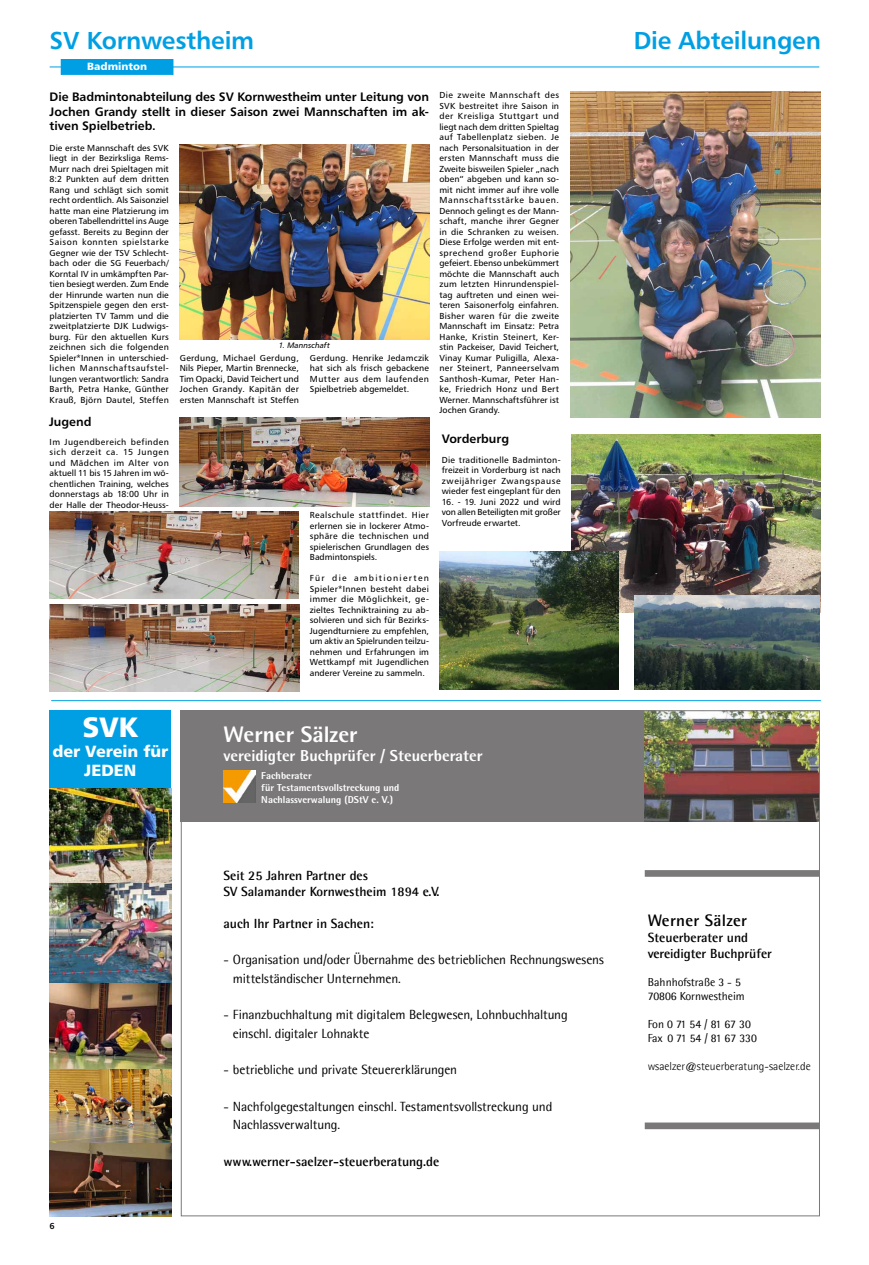
<style>
.page{position:relative;width:869px;height:1265px;background:#fff}
.page>*{position:absolute;margin:0;border:0;box-sizing:border-box;transform-origin:0 0}
.t1{font:28px "Humanist 777 BT Black B";color:#fff}
.t2{font:24.5px "Humanist 777 BT Bold B";letter-spacing:-.005em;color:#009fe3}
.t3{font:800 22.49px "Rotis Semi Sans";color:#fff}
.t4{font:700 16.71px "Agfa Rotis Semisans";letter-spacing:.02em;color:#000}
.t5{font:16.19px/19.5px "Humanist 777 BT Black B";letter-spacing:.005em;color:#fff;text-align:center}
.t6{font:800 15.84px "Rotis Semi Sans";color:#fff}
.t7{font:13.39px/18.4px "Agfa Rotis Semisans";letter-spacing:-.01em;color:#000}
.t8{font:700 13.39px/16px "Agfa Rotis Semisans";color:#000}
.t9{font:12.25px/14.7px "Humanist 777 BT Bold B";letter-spacing:-.005em;color:#000;text-align:justify}
.t10{font:11.64px/14px "Agfa Rotis Semisans";color:#000}
.t11{font:300 11.64px "Agfa Rotis Semisans";color:#000}
.t12{font:10.5px "Humanist 777 BT Black B";color:#fff}
.t13{font:800 9.97px/12px "Rotis Semi Sans";color:#fff}
.t14{font:8.75px/10.5px "Humanist 777 BT Roman B";letter-spacing:.01em;color:#000;text-align:justify}
.t15{font:8.75px "Humanist 777 BT Bold B";color:#000}
.t16{font:7.88px "Humanist 777 BT Italic B";letter-spacing:.005em;color:#000}
</style>
<div class="page">
<hr style="left:50px;top:67px;width:769px;height:1px;background:#009fe3">
<div style="left:61px;top:60px;width:112px;height:14px;background:#009fe3"></div>
<hr style="left:51px;top:700px;width:769px;height:1px;background:#009fe3">
<div style="left:181px;top:710px;width:638px;height:111px;background:#7b7879"></div>
<img style="left:644px;top:712px;width:173px;height:109px">
<img style="left:223px;top:771px;width:32px;height:31px">
<div style="left:644px;top:870px;width:175px;height:7px;background:#7b7879"></div>
<div style="left:644px;top:1122px;width:175px;height:7px;background:#7b7879"></div>
<img style="left:50px;top:883px;width:121px;height:100px">
<img style="left:50px;top:983px;width:121px;height:87px">
<div style="left:50px;top:710px;width:121px;height:90px;background:#009fe3"></div>
<img style="left:50px;top:789px;width:121px;height:94px">
<img style="left:50px;top:1070px;width:121px;height:146px">
<img style="left:180px;top:144px;width:249px;height:195px">
<img style="left:570px;top:92px;width:250px;height:325px">
<img style="left:180px;top:417px;width:249px;height:90px">
<img style="left:50px;top:512px;width:249px;height:87px">
<img style="left:50px;top:605px;width:249px;height:87px">
<img style="left:571px;top:434px;width:249px;height:179px">
<img style="left:634px;top:596px;width:184px;height:94px">
<img style="left:439px;top:551px;width:179px;height:139px">
<h2 class="t2" style="left:50px;top:25px;width:206px">SV Kornwestheim</h2>
<p class="t12" style="left:87px;top:60px;width:61px">Badminton</p>
<h3 class="t9" style="left:50px;top:89px;width:380px">Die Badmintonabteilung des SV Kornwestheim unter Leitung von Jochen Grandy stellt in dieser Saison zwei Mannschaften im ak&shy;tiven Spielbetrieb.</h3>
<p class="t14" style="left:50px;top:142px;width:121px">Die erste Mannschaft des SVK liegt in der Bezirksliga Rems-Murr nach drei Spieltagen mit 8:2 Punkten auf dem dritten Rang und schlägt sich somit recht ordentlich. Als Saisonziel hatte man eine Platzierung im oberen Tabellendrittel ins Auge gefasst. Bereits zu Beginn der Saison konnten spielstarke Gegner wie der TSV Schlecht&shy;bach oder die SG Feuerbach/ Korntal IV in umkämpften Par&shy;tien besiegt werden. Zum Ende der Hinrunde warten nun die Spitzenspiele gegen den erst&shy;platzierten TV Tamm und die zweitplatzierte DJK Ludwigs&shy;burg. Für den aktuellen Kurs zeichnen sich die folgenden Spieler*Innen in unterschied&shy;lichen Mannschaftsaufstel&shy;lungen verantwortlich: Sandra Barth, Petra Hanke, Günther Krauß, Björn Dautel, Steffen</p>
<p class="t16" style="left:279px;top:340px;width:52px">1. Mannschaft</p>
<p class="t14" style="left:180px;top:352px;width:121px">Gerdung, Michael Gerdung, Nils Pieper, Martin Brennecke, Tim Opacki, David Teichert und Jochen Grandy. Kapitän der ersten Mannschaft ist Steffen</p>
<p class="t14" style="left:310px;top:352px;width:121px">Gerdung. Henrike Jedamczik hat sich als frisch gebackene Mutter aus dem laufenden Spielbetrieb abgemeldet.</p>
<h3 class="t9" style="left:49px;top:415px;width:44px">Jugend</h3>
<p class="t14" style="left:50px;top:436px;width:121px">Im Jugendbereich befinden sich derzeit ca. 15 Jungen und Mädchen im Alter von aktuell 11 bis 15 Jahren im wö&shy;chentlichen Training, welches donnerstags ab 18:00 Uhr in der Halle der Theodor-Heuss-</p>
<p class="t14" style="left:310px;top:510px;width:121px">Realschule stattfindet. Hier erlernen sie in lockerer Atmo&shy;sphäre die technischen und spielerischen Grundlagen des Badmintonspiels.</p>
<p class="t14" style="left:310px;top:573px;width:121px">Für die ambitionierten Spieler*Innen besteht dabei immer die Möglichkeit, ge&shy;zieltes Techniktraining zu ab&shy;solvieren und sich für Bezirks-Jugendturniere zu empfehlen, um aktiv an Spielrunden teilzu&shy;nehmen und Erfahrungen im Wettkampf mit Jugendlichen anderer Vereine zu sammeln.</p>
<p class="t14" style="left:439px;top:90px;width:121px">Die zweite Mannschaft des SVK bestreitet ihre Saison in der Kreisliga Stuttgart und liegt nach dem dritten Spieltag auf Tabellenplatz sieben. Je nach Personalsituation in der ersten Mannschaft muss die Zweite bisweilen Spieler „nach oben“ abgeben und kann so&shy;mit nicht immer auf ihre volle Mannschaftsstärke bauen.<br>Dennoch gelingt es der Mann&shy;schaft, manche ihrer Gegner in die Schranken zu weisen.<br>Diese Erfolge werden mit ent&shy;sprechend großer Euphorie gefeiert. Ebenso unbekümmert möchte die Mannschaft auch zum letzten Hinrundenspiel&shy;tag auftreten und einen wei&shy;teren Saisonerfolg einfahren.<br>Bisher waren für die zweite Mannschaft im Einsatz: Petra Hanke, Kristin Steinert, Ker&shy;stin Packeiser, David Teichert, Vinay Kumar Puligilla, Alexa&shy;ner Steinert, Panneerselvam Santhosh-Kumar, Peter Han&shy;ke, Friedrich Honz und Bert Werner. Mannschaftsführer ist Jochen Grandy.</p>
<h3 class="t9" style="left:441px;top:431px;width:69px">Vorderburg</h3>
<p class="t14" style="left:441px;top:454px;width:120px">Die traditionelle Badminton&shy;freizeit in Vorderburg ist nach zweijähriger Zwangspause wieder fest eingeplant für den</p>
<p class="t14" style="left:441px;top:496px;width:120px">16. - 19. Juni 2022 und wird von allen Beteiligten mit großer Vorfreude erwartet.</p>
<h1 class="t1" style="left:83px;top:709px;width:57px">SVK</h1>
<h3 class="t5" style="left:52px;top:741px;width:117px">der Verein für<br>JEDEN</h3>
<h3 class="t3" style="left:223px;top:720px;width:136px">Werner Sälzer</h3>
<h3 class="t6" style="left:223px;top:746px;width:260px">vereidigter Buchprüfer / Steuerberater</h3>
<p class="t13" style="left:261px;top:769px;width:139px">Fachberater<br>für Testamentsvollstreckung und<br>Nachlassverwalung (DStV e. V.)</p>
<h2 class="t2" style="left:633px;top:25px;width:189px">Die Abteilungen</h2>
<p class="t15" style="left:50px;top:1221px;width:7px">6</p>
<h3 class="t8" style="left:223px;top:868px;width:217px">Seit 25 Jahren Partner des<br>SV Salamander Kornwestheim 1894 e.V.</h3>
<h3 class="t8" style="left:223px;top:916px;width:152px">auch Ihr Partner in Sachen:</h3>
<h3 class="t4" style="left:647px;top:910px;width:101px">Werner Sälzer</h3>
<h3 class="t8" style="left:647px;top:929px;width:125px">Steuerberater und vereidigter Buchprüfer</h3>
<h3 class="t10" style="left:647px;top:975px;width:98px">Bahnhofstraße 3 - 5<br>70806 Kornwestheim</h3>
<h3 class="t10" style="left:647px;top:1017px;width:110px">Fon 0 71 54 / 81 67 30<br>Fax 0 71 54 / 81 67 330</h3>
<h3 class="t11" style="left:647px;top:1060px;width:164px">wsaelzer@steuerberatung-saelzer.de</h3>
<h3 class="t7" style="left:233px;top:950px;width:372px;text-indent:-9px">- Organisation und/oder Übernahme des betrieblichen Rechnungswesens mittelständischer Unternehmen.</h3>
<h3 class="t7" style="left:233px;top:1005px;width:336px;text-indent:-9px">- Finanzbuchhaltung mit digitalem Belegwesen, Lohnbuchhaltung einschl. digitaler Lohnakte</h3>
<h3 class="t7" style="left:223px;top:1060px;width:235px">- betriebliche und private Steuererklärungen</h3>
<h3 class="t7" style="left:233px;top:1097px;width:321px;text-indent:-9px">- Nachfolgegestaltungen einschl. Testamentsvollstreckung und<br>Nachlassverwaltung.</h3>
<h3 class="t8" style="left:223px;top:1153px;width:217px">www.werner-saelzer-steuerberatung.de</h3>
</div>
